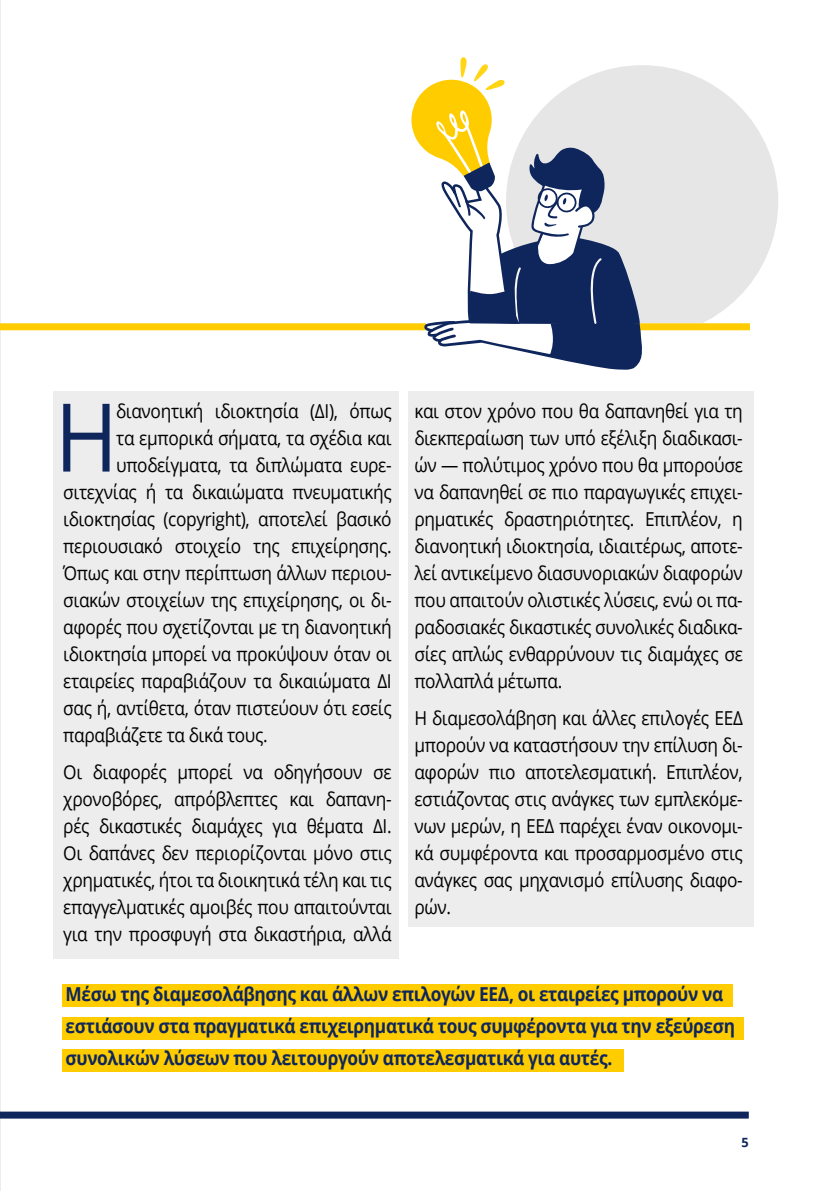
<style>
.page{position:relative;width:834px;height:1191px;background:#fff}
.page>*{position:absolute;margin:0;border:0;box-sizing:border-box;transform-origin:0 0}
.t1{font:94.8px "Open Sans";color:#0f265c;scale:.9 1}
.t2{font:19.2px/27px "Open Sans";letter-spacing:-.02em;color:#000;text-align:justify;scale:.9 1}
.t3{font:700 19.2px/32px "Open Sans";letter-spacing:-.02em;color:#0f265c;scale:.9 1}
.t4{font:700 12.8px "Open Sans";color:#0f265c}
</style>
<div class="page">
<hr style="left:0;top:0;width:1px;height:1191px;background:#ededed">
<div style="left:506px;top:65px;width:272px;height:272px;background:#e6e6e6;border-radius:50%"></div>
<div style="left:441px;top:323px;width:306px;height:76px;background:#fff"></div>
<div style="left:0;top:323px;width:425px;height:7px;background:#fc0"></div>
<div style="left:588px;top:323px;width:161px;height:7px;background:#fc0"></div>
<div style="left:53px;top:391px;width:345px;height:567px;background:#ededed"></div>
<div style="left:408px;top:391px;width:345px;height:535px;background:#ededed"></div>
<div style="left:62px;top:1017px;width:682px;height:23px;background:#fc0"></div>
<div style="left:62px;top:1049px;width:562px;height:23px;background:#fc0"></div>
<div style="left:62px;top:984px;width:670px;height:23px;background:#fc0"></div>
<svg style="left:405px;top:57px;width:240px;height:313px"></svg>
<div style="left:0;top:1111px;width:748px;height:7px;background:#0f265c"></div>
<h1 class="t1" style="left:55px;top:372px;width:71px">Η</h1>
<p class="t2" style="left:116px;top:396px;width:307px">διανοητική ιδιοκτησία (ΔΙ), όπως</p>
<p class="t2" style="left:116px;top:423px;width:307px">τα εμπορικά σήματα, τα σχέδια και</p>
<p class="t2" style="left:116px;top:450px;width:307px">υποδείγματα, τα διπλώματα ευρε-</p>
<p class="t2" style="left:63px;top:477px;width:366px">σιτεχνίας ή τα δικαιώματα πνευματικής</p>
<p class="t2" style="left:63px;top:504px;width:366px">ιδιοκτησίας (copyright), αποτελεί βασικό</p>
<p class="t2" style="left:63px;top:531px;width:366px">περιουσιακό στοιχείο της επιχείρησης.</p>
<p class="t2" style="left:63px;top:558px;width:366px">Όπως και στην περίπτωση άλλων περιου-</p>
<p class="t2" style="left:63px;top:585px;width:366px">σιακών στοιχείων της επιχείρησης, οι δι-</p>
<p class="t2" style="left:63px;top:612px;width:366px">αφορές που σχετίζονται με τη διανοητική</p>
<p class="t2" style="left:63px;top:639px;width:366px">ιδιοκτησία μπορεί να προκύψουν όταν οι</p>
<p class="t2" style="left:63px;top:666px;width:366px">εταιρείες παραβιάζουν τα δικαιώματα ΔΙ</p>
<p class="t2" style="left:63px;top:693px;width:366px">σας ή, αντίθετα, όταν πιστεύουν ότι εσείς</p>
<p class="t2" style="left:63px;top:720px;width:229px">παραβιάζετε τα δικά τους.</p>
<p class="t2" style="left:63px;top:757px;width:366px">Οι διαφορές μπορεί να οδηγήσουν σε χρονοβόρες, απρόβλεπτες και δαπανη&shy;ρές δικαστικές διαμάχες για θέματα ΔΙ.<br>Οι δαπάνες δεν περιορίζονται μόνο στις χρηματικές, ήτοι τα διοικητικά τέλη και τις επαγγελματικές αμοιβές που απαιτούνται για την προσφυγή στα δικαστήρια, αλλά</p>
<p class="t2" style="left:414px;top:396px;width:366px">και στον χρόνο που θα δαπανηθεί για τη διεκπεραίωση των υπό εξέλιξη διαδικασι&shy;ών — πολύτιμος χρόνο που θα μπορούσε να δαπανηθεί σε πιο παραγωγικές επιχει&shy;ρηματικές δραστηριότητες. Επιπλέον, η διανοητική ιδιοκτησία, ιδιαιτέρως, αποτε&shy;λεί αντικείμενο διασυνοριακών διαφορών που απαιτούν ολιστικές λύσεις, ενώ οι πα&shy;ραδοσιακές δικαστικές συνολικές διαδικα&shy;σίες απλώς ενθαρρύνουν τις διαμάχες σε πολλαπλά μέτωπα.</p>
<p class="t2" style="left:414px;top:703px;width:366px">Η διαμεσολάβηση και άλλες επιλογές ΕΕΔ μπορούν να καταστήσουν την επίλυση δι&shy;αφορών πιο αποτελεσματική. Επιπλέον, εστιάζοντας στις ανάγκες των εμπλεκόμε&shy;νων μερών, η ΕΕΔ παρέχει έναν οικονομι&shy;κά συμφέροντα και προσαρμοσμένο στις ανάγκες σας μηχανισμό επίλυσης διαφο&shy;ρών.</p>
<p class="t3" style="left:66px;top:977px;width:745px">Μέσω της διαμεσολάβησης και άλλων επιλογών ΕΕΔ, οι εταιρείες μπορούν να εστιάσουν στα πραγματικά επιχειρηματικά τους συμφέροντα για την εξεύρεση συνολικών λύσεων που λειτουργούν αποτελεσματικά για αυτές.</p>
<p class="t4" style="left:741px;top:1133px;width:9px">5</p>
</div>
